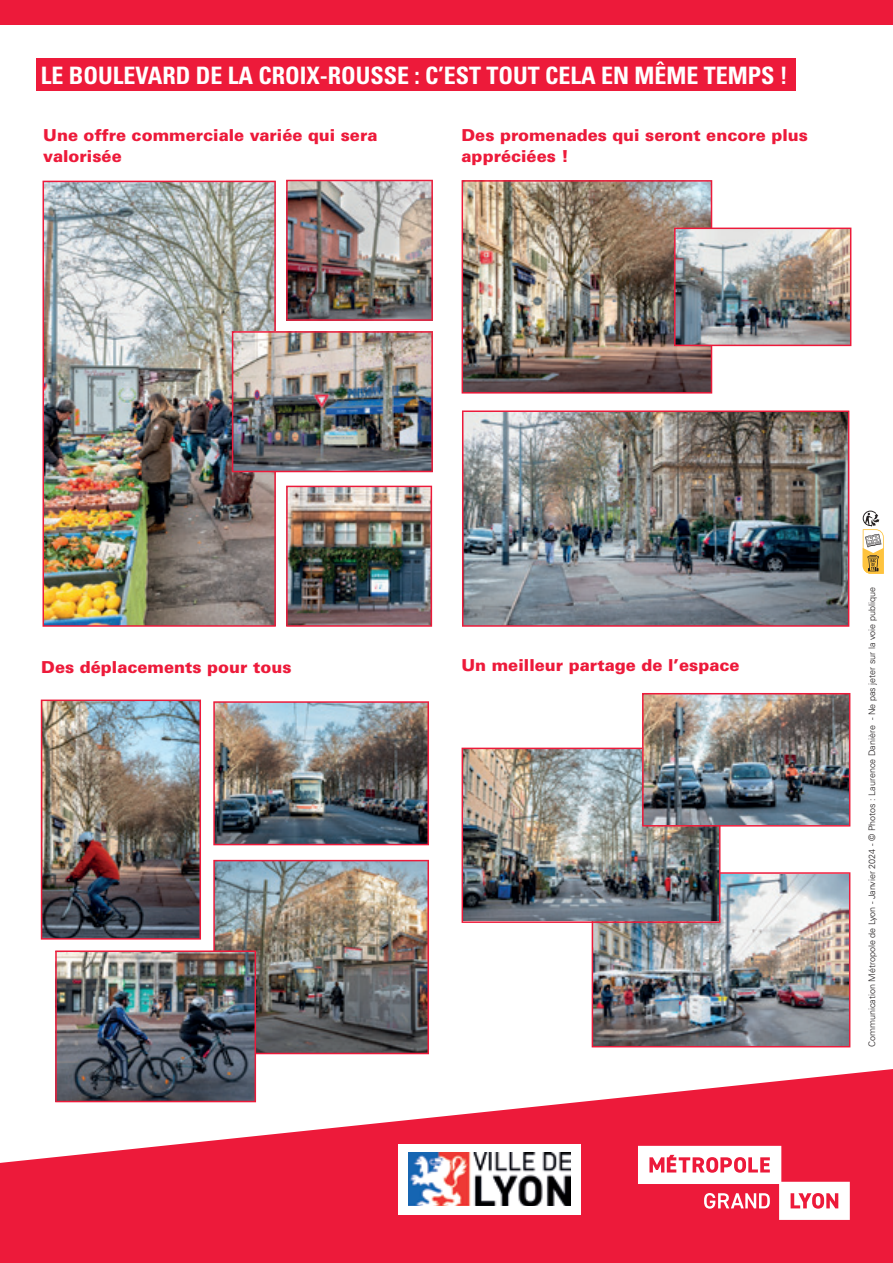
<style>
.page{position:relative;width:893px;height:1263px;background:#fff}
.page>*{position:absolute;margin:0;border:0;box-sizing:border-box;transform-origin:0 0}
.t1{font:700 condensed 24px "Univers";color:#fff}
.t2{font:900 16.5px/21px "Univers";color:#ed1a3a}
.t3{font:300 9px "Univers";color:#231f20}
</style>
<div class="page">
<div style="left:0;top:0;width:893px;height:24px;background:#ed1a3a"></div>
<img style="left:592px;top:872px;width:258px;height:175px">
<svg style="left:0;top:1069px;width:893px;height:194px;fill:#ed1a3a"></svg>
<img style="left:462px;top:748px;width:258px;height:175px">
<img style="left:642px;top:693px;width:208px;height:133px">
<img style="left:462px;top:180px;width:250px;height:214px">
<img style="left:462px;top:410px;width:387px;height:217px">
<img style="left:674px;top:228px;width:177px;height:118px">
<img style="left:41px;top:699px;width:388px;height:403px">
<img style="left:286px;top:486px;width:146px;height:141px">
<img style="left:286px;top:180px;width:147px;height:141px">
<img style="left:43px;top:181px;width:233px;height:446px">
<img style="left:232px;top:331px;width:201px;height:141px">
<svg style="left:638px;top:1146px;width:212px;height:74px"></svg>
<div style="left:398px;top:1144px;width:182px;height:71px;background:#fff"></div>
<img style="left:408px;top:1152px;width:162px;height:54px">
<svg style="left:862px;top:510px;width:22px;height:64px"></svg>
<div style="left:37px;top:59px;width:759px;height:25px;background:#ed1a3a"></div>
<div style="left:37px;top:84px;width:759px;height:6px;background:#ed1a3a"></div>
<h1 class="t1" style="left:41px;top:61px;width:749px">LE BOULEVARD DE LA CROIX-ROUSSE : C’EST TOUT CELA EN MÊME TEMPS !</h1>
<p class="t2" style="left:43px;top:124px;width:336px">Une offre commerciale variée qui sera valorisée</p>
<p class="t2" style="left:462px;top:124px;width:348px">Des promenades qui seront encore plus appréciées !</p>
<p class="t2" style="left:41px;top:656px;width:252px">Des déplacements pour tous</p>
<p class="t2" style="left:462px;top:654px;width:280px">Un meilleur partage de l’espace</p>
<p class="t3" style="left:867px;top:1047px;width:461px;rotate:-90deg">Communication Métropole de Lyon - Janvier 2024 - © Photos : Laurence Danière - Ne pas jeter sur la voie publique</p>
</div>
